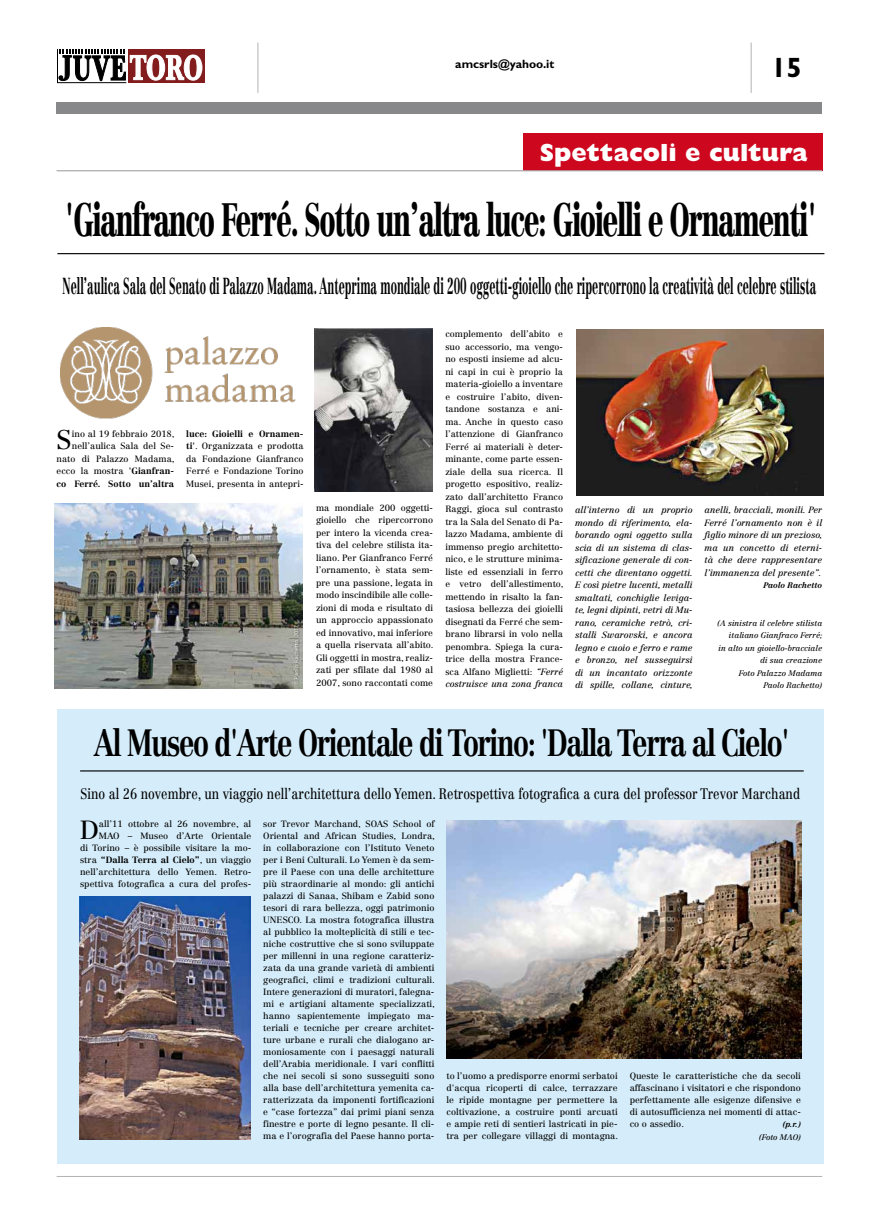
<style>
.page{position:relative;width:879px;height:1219px;background:#fff}
.page>*{position:absolute;margin:0;border:0;box-sizing:border-box;transform-origin:0 0}
.t1{font:900 46px "Centennial LT Std";letter-spacing:-.05em;color:#000;scale:.6 1}
.t2{font:700 37.4px "Centennial LT Std";letter-spacing:-.05em;color:#000;scale:.74 1}
.t3{font:700 28px "Gill Sans Std";color:#000}
.t4{font:26.6px "Centennial LT Std";color:#000}
.t5{font:25.9px "Centennial LT Std";color:#000}
.t6{font:800 25px "Gill Sans Std";color:#fff}
.t7{font:700 22.8px "Centennial LT Std";color:#000;scale:.48 1}
.t8{font:15px "Centennial LT Std";color:#000;scale:.81 1}
.t9{font:700 12px "Gill Sans Std";color:#000}
.t10{font:9px/12.5px "Centennial LT Std";color:#000;text-align:justify}
.t11{font:italic 9px/12.5px "Centennial LT Std";color:#000;text-align:justify}
.t12{font:italic 8px/12.5px "Centennial LT Std";color:#000;text-align:right}
.t13{font:italic 700 8px "Centennial LT Std";color:#000}
.s1{font-weight:700}
.s2{font-style:italic}
</style>
<div class="page">
<hr style="left:750px;top:43px;width:1px;height:50px;background:#b1b3b4">
<hr style="left:258px;top:43px;width:1px;height:50px;background:#b1b3b4">
<div style="left:57px;top:102px;width:765px;height:11px;background:#87888a"></div>
<hr style="left:57px;top:1176px;width:765px;height:1px;background:#b1b3b4">
<div style="left:128px;top:49px;width:77px;height:34px;background:#831c1c"></div>
<svg style="left:57px;top:49px;width:146px;height:34px"></svg>
<div style="left:57px;top:709px;width:766px;height:454px;background:#d5edfa"></div>
<div style="left:523px;top:133px;width:299px;height:38px;background:#cd071e"></div>
<hr style="left:56px;top:170px;width:766px;height:1px;background:#b1b3b4">
<hr style="left:57px;top:253px;width:767px;height:1px;background:#000">
<hr style="left:80px;top:770px;width:723px;height:1px;background:#000">
<img style="left:576px;top:329px;width:247px;height:166px">
<img style="left:314px;top:329px;width:118px;height:162px">
<img style="left:446px;top:820px;width:355px;height:238px">
<img style="left:80px;top:896px;width:170px;height:244px">
<img style="left:55px;top:504px;width:247px;height:184px">
<img style="left:60px;top:328px;width:236px;height:91px">
<h3 class="t9" style="left:455px;top:56px;width:101px">amcsrls@yahoo.it</h3>
<h3 class="t3" style="left:771px;top:51px;width:32px">15</h3>
<h3 class="t6" style="left:540px;top:138px;width:269px">Spettacoli e cultura</h3>
<h1 class="t1" style="left:65px;top:191px;width:1256px">'Gianfranco Ferré. Sotto un’altra luce: Gioielli e Ornamenti'</h1>
<h3 class="t7" style="left:63px;top:272px;width:1571px">Nell’aulica Sala del Senato di Palazzo Madama. Anteprima mondiale di 200 oggetti-gioiello che ripercorrono la creatività del celebre stilista</h3>
<p class="t10" style="left:57px;top:428px;width:120px;text-align:right">ino al 19 febbraio 2018, nell’aulica Sala del Se&shy;nato di Palazzo Madama, ecco la mostra <span class="s1">'Gianfran&shy;co Ferré. Sotto un’altra</span></p>
<p class="t10" style="left:186px;top:428px;width:119px"><span class="s1">luce: Gioielli e Ornamen&shy;ti'</span>. Organizzata e prodotta da Fondazione Gianfranco Ferré e Fondazione Torino Musei, presenta in antepri-</p>
<h3 class="t4" style="left:57px;top:424px;width:17px">S</h3>
<p class="t10" style="left:316px;top:501px;width:119px">ma mondiale 200 oggetti&shy;gioiello che ripercorrono per intero la vicenda crea&shy;tiva del celebre stilista ita&shy;liano. Per Gianfranco Ferré l’ornamento, è stata sem&shy;pre una passione, legata in modo inscindibile alle colle&shy;zioni di moda e risultato di un approccio appassionato ed innovativo, mai inferiore a quella riservata all’abito.<br>Gli oggetti in mostra, realiz&shy;zati per sfilate dal 1980 al 2007, sono raccontati come</p>
<p class="t10" style="left:445px;top:328px;width:120px">complemento dell’abito e suo accessorio, ma vengo&shy;no esposti insieme ad alcu&shy;ni capi in cui è proprio la materia-gioiello a inventare e costruire l’abito, diven&shy;tandone sostanza e ani&shy;ma. Anche in questo caso l’attenzione di Gianfranco Ferré ai materiali è deter&shy;minante, come parte essen&shy;ziale della sua ricerca. Il progetto espositivo, realiz&shy;zato dall’architetto Franco Raggi, gioca sul contrasto tra la Sala del Senato di Pa&shy;lazzo Madama, ambiente di immenso pregio architetto&shy;nico, e le strutture minima&shy;liste ed essenziali in ferro e vetro dell’allestimento, mettendo in risalto la fan&shy;tasiosa bellezza dei gioielli disegnati da Ferré che sem&shy;brano librarsi in volo nella penombra. Spiega la cura&shy;trice della mostra France&shy;sca Alfano Miglietti: <span class="s2">“Ferré costruisce una zona franca</span></p>
<p class="t11" style="left:575px;top:504px;width:119px">all’interno di un proprio mondo di riferimento, ela&shy;borando ogni oggetto sulla scia di un sistema di clas&shy;sificazione generale di con&shy;cetti che diventano oggetti.<br>E così pietre lucenti, metalli smaltati, conchiglie leviga&shy;te, legni dipinti, vetri di Mu&shy;rano, ceramiche retrò, cri&shy;stalli Swarovski, e ancora legno e cuoio e ferro e rame e bronzo, nel susseguirsi di un incantato orizzonte di spille, collane, cinture,</p>
<p class="t11" style="left:704px;top:504px;width:119px">anelli, bracciali, monili. Per Ferré l’ornamento non è il figlio minore di un prezioso, ma un concetto di eterni&shy;tà che deve rappresentare l’immanenza del presente”.</p>
<p class="t13" style="left:763px;top:581px;width:60px">Paolo Rachetto</p>
<p class="t12" style="left:717px;top:617px;width:106px">(A sinistra il celebre stilista italiano Gianfraco Ferré;<br>in alto un gioiello-bracciale di sua creazione<br>Foto Palazzo Madama<br>Paolo Rachetto)</p>
<h2 class="t2" style="left:94px;top:720px;width:941px">Al Museo d'Arte Orientale di Torino: 'Dalla Terra al Cielo'</h2>
<h3 class="t8" style="left:81px;top:784px;width:890px">Sino al 26 novembre, un viaggio nell’architettura dello Yemen. Retrospettiva fotografica a cura del professor Trevor Marchand</h3>
<p class="t10" style="left:80px;top:818px;width:173px;line-height:12px;text-align:right">all’11 ottobre al 26 novembre, al MAO – Museo d’Arte Orientale<br>di Torino – è possibile visitare la mo&shy;stra <span class="s1">“Dalla Terra al Cielo”</span>, un viaggio nell’architettura dello Yemen. Retro&shy;spettiva fotografica a cura del profes-</p>
<p class="t10" style="left:263px;top:818px;width:173px;line-height:12px">sor Trevor Marchand, SOAS School of Oriental and African Studies, Londra, in collaborazione con l’Istituto Veneto per i Beni Culturali. Lo Yemen è da sem&shy;pre il Paese con una delle architetture più straordinarie al mondo: gli antichi palazzi di Sanaa, Shibam e Zabid sono tesori di rara bellezza, oggi patrimonio UNESCO. La mostra fotografica illustra al pubblico la molteplicità di stili e tec&shy;niche costruttive che si sono sviluppate per millenni in una regione caratteriz&shy;zata da una grande varietà di ambienti geografici, climi e tradizioni culturali.<br>Intere generazioni di muratori, falegna&shy;mi e artigiani altamente specializzati, hanno sapientemente impiegato ma&shy;teriali e tecniche per creare architet&shy;ture urbane e rurali che dialogano ar&shy;moniosamente con i paesaggi naturali dell’Arabia meridionale. I vari conflitti che nei secoli si sono susseguiti sono alla base dell’architettura yemenita ca&shy;ratterizzata da imponenti fortificazioni e “case fortezza” dai primi piani senza finestre e porte di legno pesante. Il cli&shy;ma e l’orografia del Paese hanno porta-</p>
<h3 class="t5" style="left:80px;top:815px;width:20px">D</h3>
<p class="t10" style="left:446px;top:1070px;width:173px;line-height:12px">to l’uomo a predisporre enormi serbatoi d'acqua ricoperti di calce, terrazzare le ripide montagne per permettere la coltivazione, a costruire ponti arcuati e ampie reti di sentieri lastricati in pie&shy;tra per collegare villaggi di montagna.</p>
<p class="t10" style="left:630px;top:1070px;width:173px;line-height:12px">Queste le caratteristiche che da secoli affascinano i visitatori e che rispondono perfettamente alle esigenze difensive e di autosufficienza nei momenti di attac&shy;co o assedio.</p>
<p class="t13" style="left:782px;top:1120px;width:20px">(p.r.)</p>
<p class="t12" style="left:759px;top:1131px;width:43px">(Foto MAO)</p>
</div>
